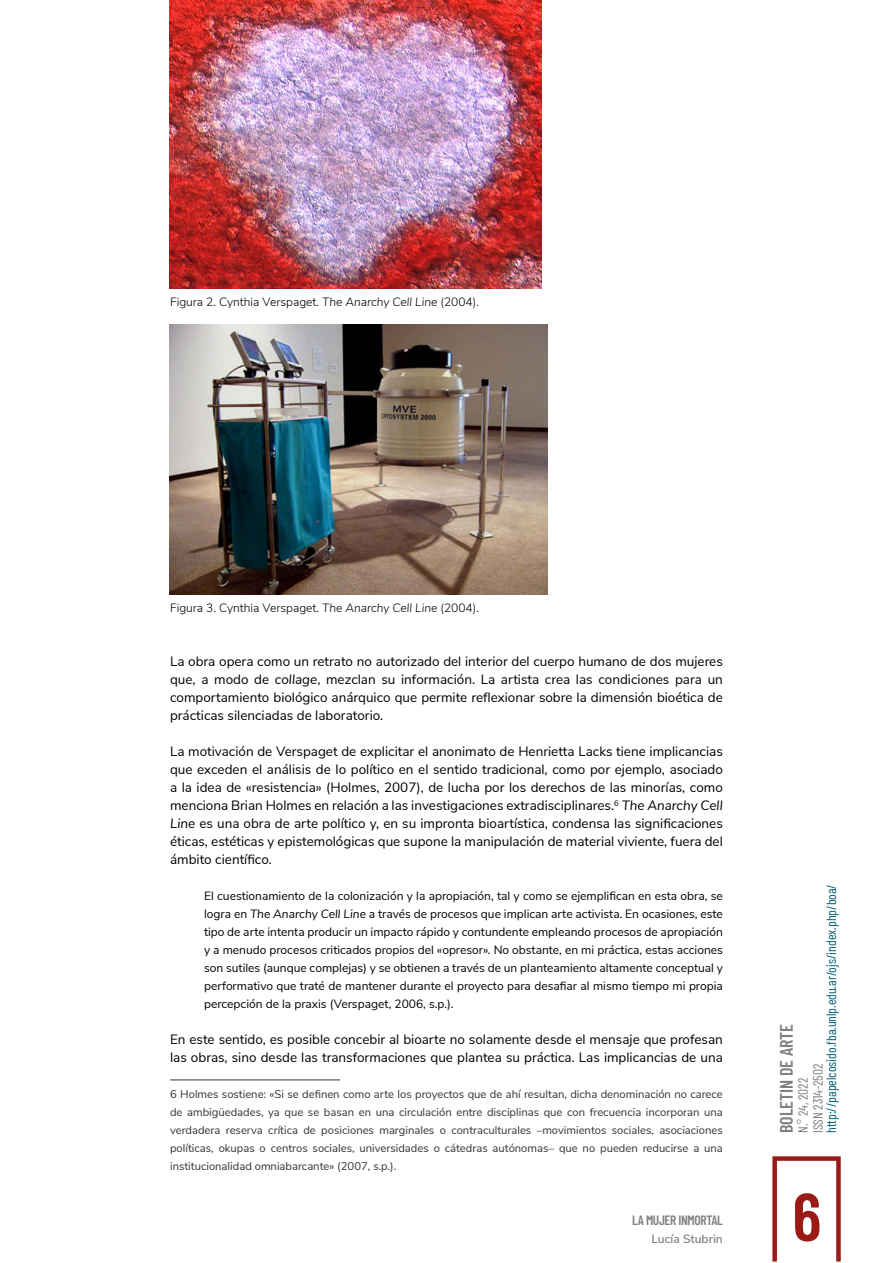
<style>
.page{position:relative;width:893px;height:1263px;background:#fff}
.page>*{position:absolute;margin:0;border:0;box-sizing:border-box;transform-origin:0 0}
.t1{font:600 67.5px "Barlow Condensed";color:#9a1a15}
.t2{font:600 18px "Barlow Condensed";color:#808080}
.t3{font:13.5px/18px "Nunito Sans";color:#000;text-align:justify}
.t4{font:13.5px "Barlow Condensed";color:#046075}
.t5{font:13.5px/15px "Barlow Condensed";color:#808080}
.t6{font:600 13.5px "Barlow Condensed";letter-spacing:-.025em;color:#808080}
.t7{font:12px/18px "Nunito Sans";color:#000;text-align:justify}
.t8{font:300 12px "Nunito Sans";color:#000}
.t9{font:600 12px "Nunito Sans";color:#808080}
.t10{font:11.25px/18px "Nunito Sans";color:#333;text-align:justify}
.s1{font-style:italic}
</style>
<div class="page">
<div style="left:772px;top:1156px;width:69px;height:107px;border:4px solid #9a1a15"></div>
<hr style="left:170px;top:1079px;width:170px;height:1px;background:#4d4d4d">
<img style="left:169px;top:324px;width:378px;height:270px">
<img style="left:169px;top:0;width:373px;height:288px">
<p class="t8" style="left:170px;top:293px;width:310px">Figura 2. Cynthia Verspaget. <span class="s1">The Anarchy Cell Line</span> (2004).</p>
<p class="t8" style="left:170px;top:599px;width:310px">Figura 3. Cynthia Verspaget. <span class="s1">The Anarchy Cell Line</span> (2004).</p>
<p class="t3" style="left:170px;top:651px;width:554px">La obra opera como un retrato no autorizado del interior del cuerpo humano de dos mujeres que, a modo de <span class="s1">collage</span>, mezclan su información. La artista crea las condiciones para un comportamiento biológico anárquico que permite reflexionar sobre la dimensión bioética de prácticas silenciadas de laboratorio.</p>
<p class="t3" style="left:170px;top:741px;width:554px">La motivación de Verspaget de explicitar el anonimato de Henrietta Lacks tiene implicancias que exceden el análisis de lo político en el sentido tradicional, como por ejemplo, asociado a la idea de «resistencia» (Holmes, 2007), de lucha por los derechos de las minorías, como menciona Brian Holmes en relación a las investigaciones extradisciplinares.<sup>6</sup> <span class="s1">The Anarchy Cell Line</span> es una obra de arte político y, en su impronta bioartística, condensa las significaciones éticas, estéticas y epistemológicas que supone la manipulación de material viviente, fuera del ámbito científico.</p>
<p class="t7" style="left:204px;top:886px;width:520px">El cuestionamiento de la colonización y la apropiación, tal y como se ejemplifican en esta obra, se logra en <span class="s1">The Anarchy Cell Line</span> a través de procesos que implican arte activista. En ocasiones, este tipo de arte intenta producir un impacto rápido y contundente empleando procesos de apropiación y a menudo procesos criticados propios del «opresor». No obstante, en mi práctica, estas acciones son sutiles (aunque complejas) y se obtienen a través de un planteamiento altamente conceptual y performativo que traté de mantener durante el proyecto para desafiar al mismo tiempo mi propia percepción de la praxis (Verspaget, 2006, s.p.).</p>
<p class="t3" style="left:170px;top:1029px;width:554px">En este sentido, es posible concebir al bioarte no solamente desde el mensaje que profesan las obras, sino desde las transformaciones que plantea su práctica. Las implicancias de una</p>
<p class="t10" style="left:170px;top:1084px;width:554px">6 Holmes sostiene: «Si se definen como arte los proyectos que de ahí resultan, dicha denominación no carece de ambigüedades, ya que se basan en una circulación entre disciplinas que con frecuencia incorporan una verdadera reserva crítica de posiciones marginales o contraculturales –movimientos sociales, asociaciones políticas, okupas o centros sociales, universidades o cátedras autónomas– que no pueden reducirse a una institucionalidad omniabarcante» (2007, s.p.).</p>
<p class="t6" style="left:632px;top:1210px;width:92px">LA MUJER INMORTAL</p>
<p class="t9" style="left:651px;top:1230px;width:73px">Lucía Stubrin</p>
<p class="t4" style="left:822px;top:1133px;width:251px;rotate:-90deg">http://papelcosido.fba.unlp.edu.ar/ojs/index.php/boa/</p>
<h2 class="t2" style="left:773px;top:1133px;width:111px;rotate:-90deg">BOLETIN DE ARTE</h2>
<p class="t5" style="left:794px;top:1133px;width:71px;rotate:-90deg">N.° 24, 2022<br>ISSN 2314-2502</p>
<h1 class="t1" style="left:792px;top:1168px;width:30px">6</h1>
</div>
